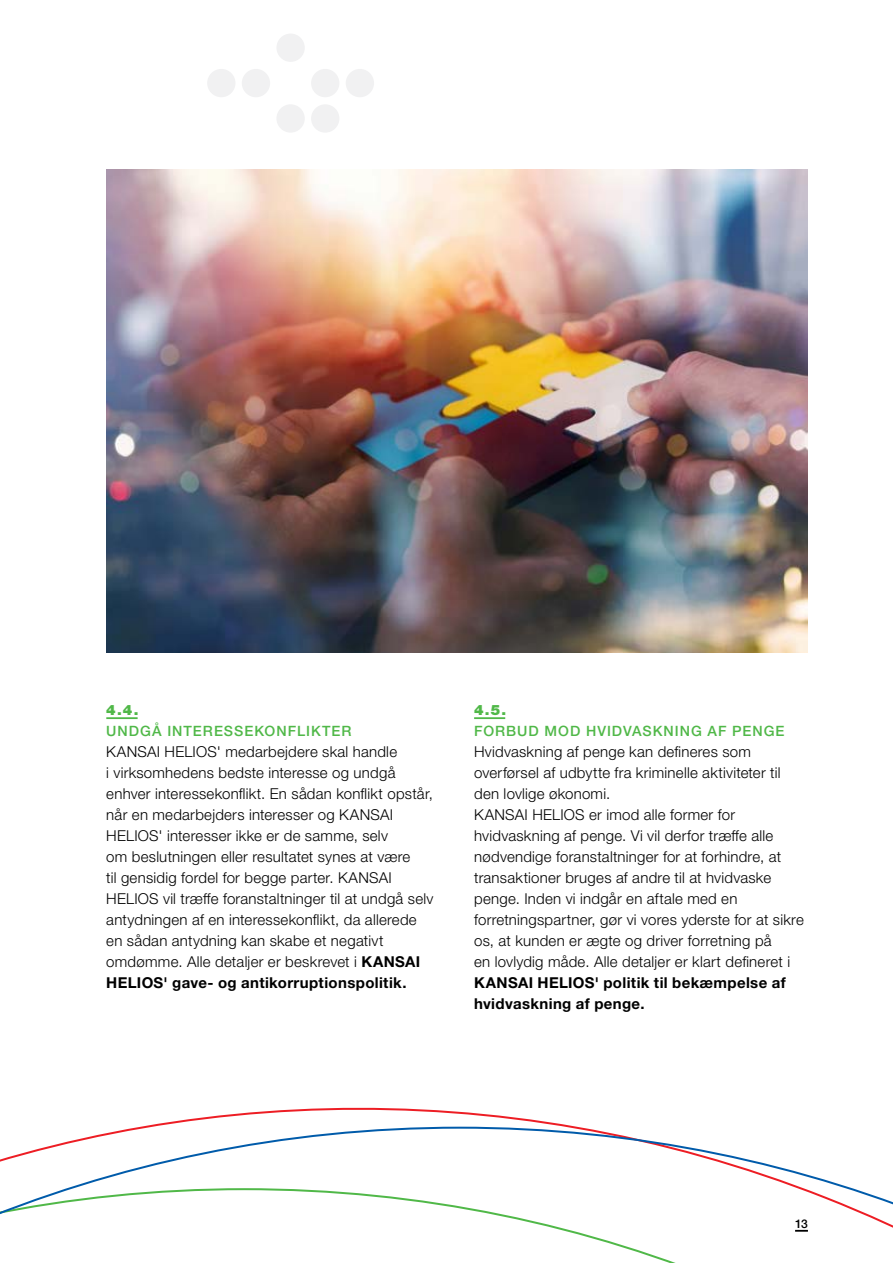
<style>
.page{position:relative;width:893px;height:1263px;background:#fff}
.page>*{position:absolute;margin:0;border:0;box-sizing:border-box;transform-origin:0 0}
.t1{font:300 15px/21px "Helvetica Neue LTW1 G";letter-spacing:.015em;color:#000}
.t2{font:700 15px/21px "Helvetica Neue LTW1 G";letter-spacing:.025em;color:#000}
.t3{font:500 14.25px "Helvetica Neue LTW1 G";letter-spacing:.07em;color:#50b848}
.t4{font:900 14.25px "Helvetica Neue LTW1 G";color:#50b848}
.t5{font:500 12px "Helvetica Neue LTW1 G";color:#000}
.s1{font-weight:700}
</style>
<div class="page">
<img style="left:106px;top:169px;width:702px;height:484px">
<div style="left:276px;top:104px;width:29px;height:29px;background:#f1f1f2;border-radius:50%"></div>
<div style="left:311px;top:104px;width:28px;height:29px;background:#f1f1f2;border-radius:50%"></div>
<div style="left:346px;top:69px;width:28px;height:28px;background:#f1f1f2;border-radius:50%"></div>
<div style="left:207px;top:69px;width:28px;height:28px;background:#f1f1f2;border-radius:50%"></div>
<div style="left:276px;top:34px;width:29px;height:28px;background:#f1f1f2;border-radius:50%"></div>
<div style="left:311px;top:69px;width:28px;height:28px;background:#f1f1f2;border-radius:50%"></div>
<div style="left:242px;top:69px;width:28px;height:28px;background:#f1f1f2;border-radius:50%"></div>
<svg style="left:140px;top:1107px;width:438px;height:20px"></svg>
<svg style="left:0;top:1127px;width:893px;height:136px"></svg>
<hr style="left:106px;top:717px;width:32px;height:2px;background:#50b848">
<hr style="left:474px;top:717px;width:31px;height:2px;background:#50b848">
<p class="t4" style="left:106px;top:701px;width:34px">4.4.</p>
<p class="t3" style="left:106px;top:722px;width:247px">UNDGÅ INTERESSEKONFLIKTER</p>
<p class="t1" style="left:106px;top:741px;width:329px">KANSAI HELIOS' medarbejdere skal handle<br>i virksomhedens bedste interesse og undgå enhver interessekonflikt. En sådan konflikt opstår, når en medarbejders interesser og KANSAI HELIOS' interesser ikke er de samme, selv<br>om beslutningen eller resultatet synes at være<br>til gensidig fordel for begge parter. KANSAI HELIOS vil træffe foranstaltninger til at undgå selv antydningen af en interessekonflikt, da allerede en sådan antydning kan skabe et negativt omdømme. Alle detaljer er beskrevet i <span class="s1">KANSAI HELIOS' gave- og antikorruptionspolitik.</span></p>
<p class="t4" style="left:474px;top:701px;width:33px">4.5.</p>
<p class="t3" style="left:474px;top:722px;width:312px">FORBUD MOD HVIDVASKNING AF PENGE</p>
<p class="t1" style="left:474px;top:741px;width:331px">Hvidvaskning af penge kan defineres som overførsel af udbytte fra kriminelle aktiviteter til den lovlige økonomi.<br>KANSAI HELIOS er imod alle former for hvidvaskning af penge. Vi vil derfor træffe alle nødvendige foranstaltninger for at forhindre, at transaktioner bruges af andre til at hvidvaske penge. Inden vi indgår en aftale med en forretningspartner, gør vi vores yderste for at sikre os, at kunden er ægte og driver forretning på<br>en lovlydig måde. Alle detaljer er klart defineret i</p>
<p class="t2" style="left:474px;top:972px;width:313px">KANSAI HELIOS' politik til bekæmpelse af hvidvaskning af penge.</p>
<p class="t5" style="left:795px;top:1216px;width:14px">13</p>
</div>
